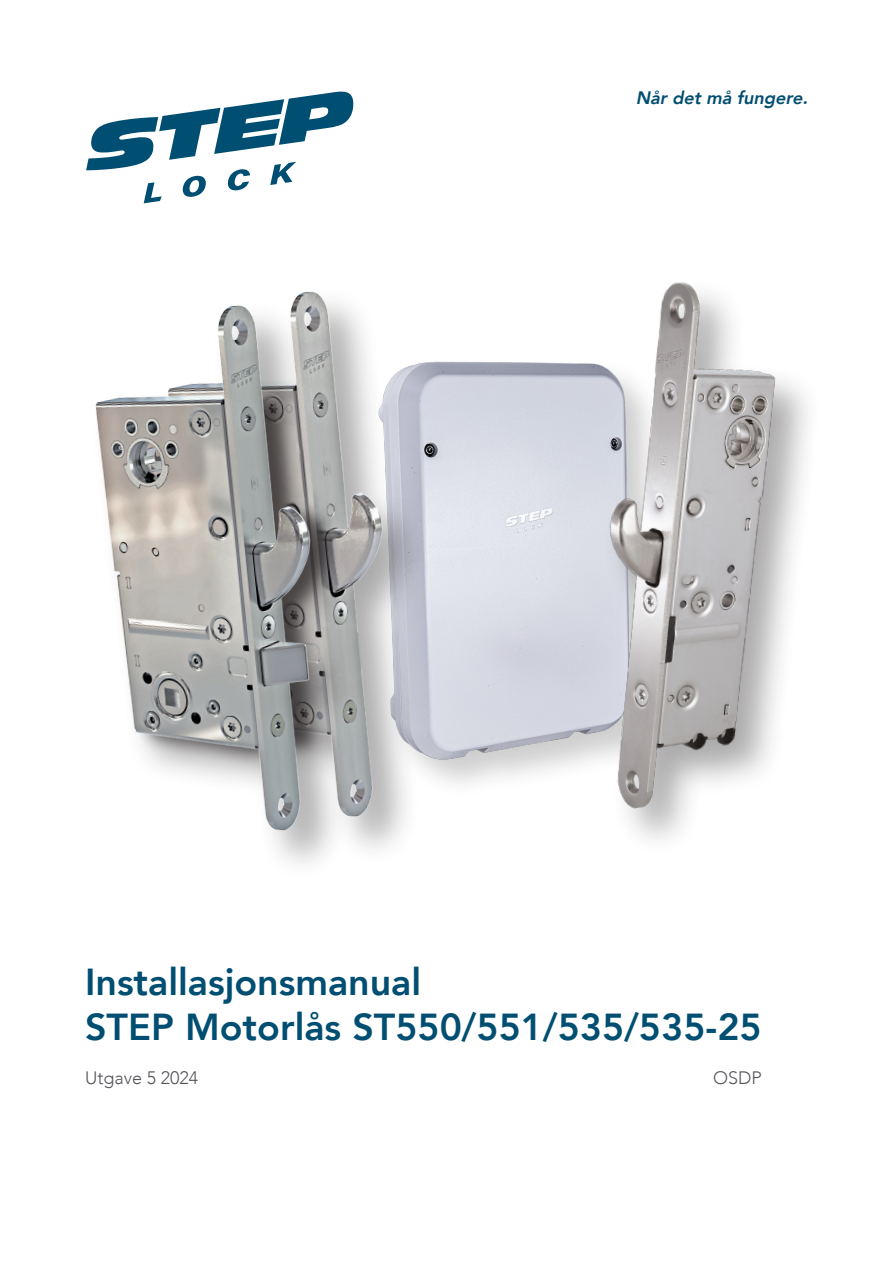
<style>
.page{position:relative;width:893px;height:1263px;background:#fff}
.page>*{position:absolute;margin:0;border:0;box-sizing:border-box;transform-origin:0 0}
.t1{font:800 37.5px "Avenir LT Com";color:#004e71}
.t2{font:italic 800 18px "Avenir LT Com";color:#004e71}
.t3{font:300 18px "Avenir LT Com";color:#54555a}
</style>
<div class="page">
<svg style="left:86px;top:91px;width:267px;height:112px"></svg>
<div style="left:374px;top:356px;width:295px;height:442px;background:#231f20;opacity:.22"></div>
<img style="left:435px;top:356px;width:119px;height:415px">
<img style="left:359px;top:322px;width:76px;height:527px">
<img style="left:554px;top:282px;width:244px;height:558px">
<img style="left:654px;top:342px;width:34px;height:40px">
<img style="left:654px;top:339px;width:33px;height:38px">
<div style="left:90px;top:300px;width:269px;height:580px;background:#231f20;opacity:.38"></div>
<img style="left:90px;top:291px;width:256px;height:572px">
<p class="t2" style="left:636px;top:87px;width:177px">Når det må fungere.</p>
<p class="t1" style="left:85px;top:960px;width:338px">Installasjonsmanual</p>
<p class="t1" style="left:85px;top:1005px;width:678px">STEP Motorlås ST550/551/535/535-25</p>
<p class="t3" style="left:85px;top:1067px;width:115px">Utgave 5 2024</p>
<p class="t3" style="left:713px;top:1067px;width:50px">OSDP</p>
</div>
